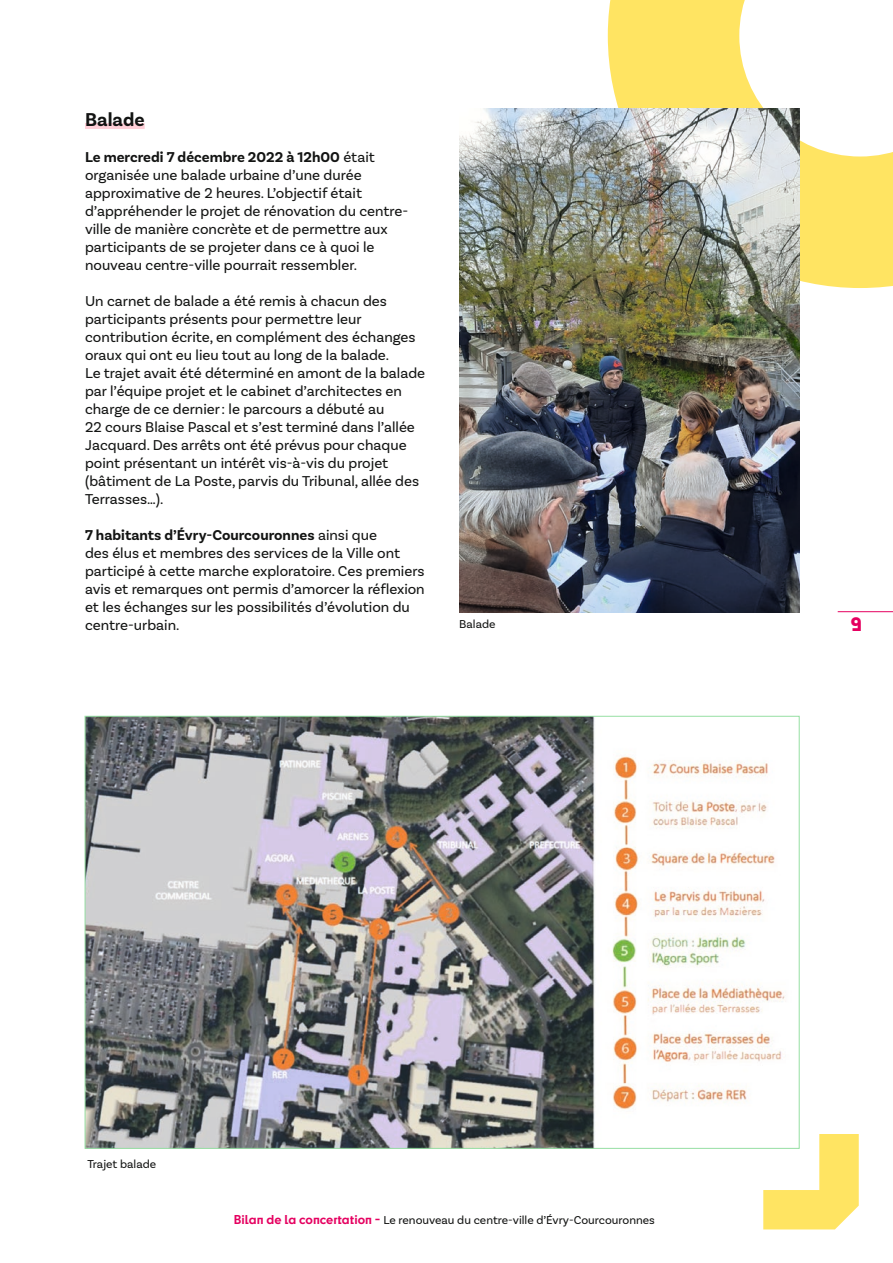
<style>
.page{position:relative;width:893px;height:1263px;background:#fff}
.page>*{position:absolute;margin:0;border:0;box-sizing:border-box;transform-origin:0 0}
.t1{font:700 19.5px "Basic Sans";color:#131413}
.t2{font:800 18px "Cy";color:#e50060}
.t3{font:15px/18px "Basic Sans";color:#131413}
.t4{font:12px "Basic Sans";color:#131413}
.s1{font-weight:700}
.s2{font-family:"Cy";font-weight:700;color:#e50060}
</style>
<div class="page">
<svg style="left:608px;top:0;width:285px;height:288px;fill:#ffe462"></svg>
<svg style="left:763px;top:1134px;width:96px;height:95px"></svg>
<div style="left:85px;top:123px;width:60px;height:6px;background:#ffcfd8"></div>
<img style="left:459px;top:108px;width:340px;height:504px">
<img style="left:87px;top:718px;width:710px;height:428px">
<hr style="left:838px;top:611px;width:55px;height:1px;background:#e50060">
<h1 class="t1" style="left:85px;top:108px;width:61px">Balade</h1>
<p class="t3" style="left:85px;top:148px;width:325px"><span class="s1">Le mercredi 7 décembre 2022 à 12h00</span> était organisée une balade urbaine d’une durée approximative de 2 heures. L’objectif était d’appréhender le projet de rénovation du centre&shy;ville de manière concrète et de permettre aux participants de se projeter dans ce à quoi le nouveau centre-ville pourrait ressembler.</p>
<p class="t3" style="left:85px;top:292px;width:342px">Un carnet de balade a été remis à chacun des participants présents pour permettre leur contribution écrite, en complément des échanges oraux qui ont eu lieu tout au long de la balade.<br>Le trajet avait été déterminé en amont de la balade par l’équipe projet et le cabinet d’architectes en charge de ce dernier: le parcours a débuté au<br>22 cours Blaise Pascal et s’est terminé dans l’allée Jacquard. Des arrêts ont été prévus pour chaque point présentant un intérêt vis-à-vis du projet (bâtiment de La Poste, parvis du Tribunal, allée des Terrasses…).</p>
<p class="t3" style="left:85px;top:526px;width:341px"><span class="s1">7 habitants d’Évry-Courcouronnes</span> ainsi que<br>des élus et membres des services de la Ville ont participé à cette marche exploratoire. Ces premiers avis et remarques ont permis d’amorcer la réflexion et les échanges sur les possibilités d’évolution du centre-urbain.</p>
<p class="t4" style="left:459px;top:617px;width:38px">Balade</p>
<p class="t2" style="left:851px;top:610px;width:13px">9</p>
<p class="t4" style="left:87px;top:1157px;width:70px">Trajet balade</p>
<p class="t4" style="left:234px;top:1213px;width:422px"><span class="s2">Bilan de la concertation -</span> Le renouveau du centre-ville d’Évry-Courcouronnes</p>
</div>
